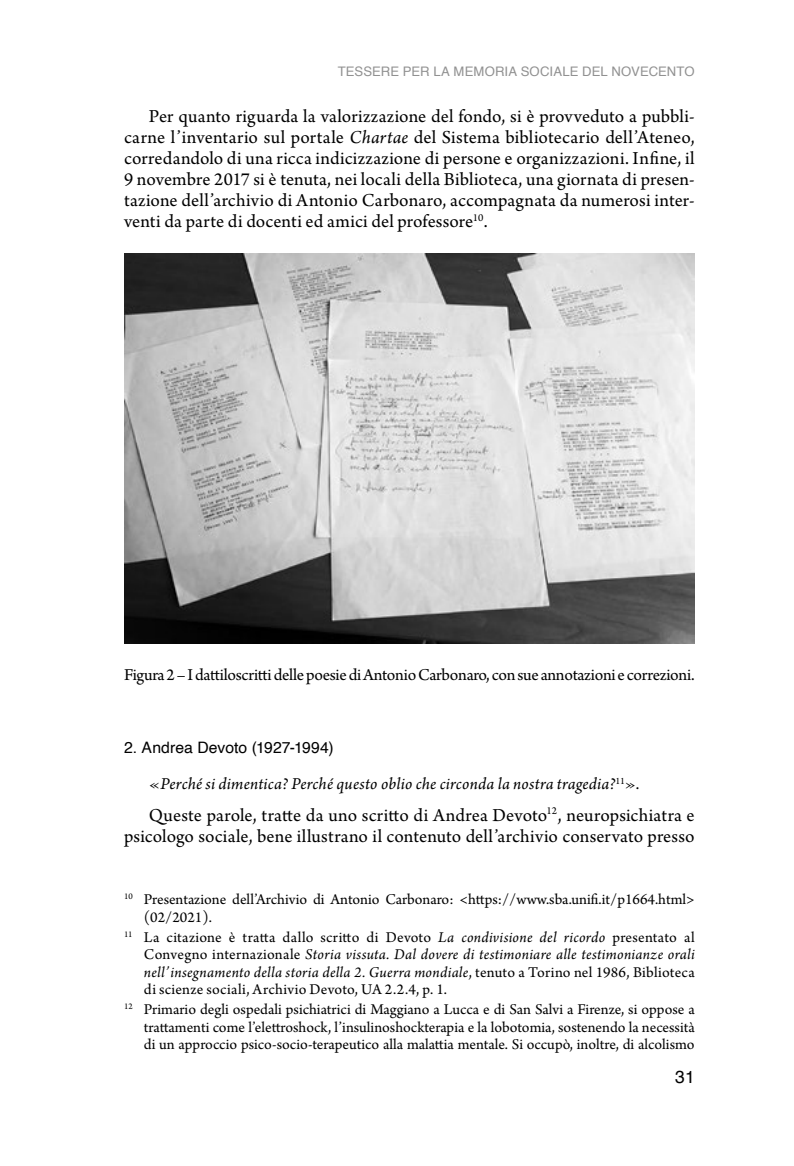
<style>
.page{position:relative;width:794px;height:1166px;background:#fff}
.page>*{position:absolute;margin:0;border:0;box-sizing:border-box;transform-origin:0 0}
.t1{font:19.25px/21px "Arno Pro";letter-spacing:.005em;color:#000;text-align:justify}
.t2{font:17.5px "Arno Pro";letter-spacing:-.015em;color:#000}
.t3{font:italic 17.5px "Arno Pro";letter-spacing:.01em;color:#000}
.t4{font:17.5px "Helvetica";color:#000}
.t5{font:15.75px/17.5px "Arno Pro";color:#000;text-align:justify}
.t6{font:15.75px "Helvetica";letter-spacing:.005em;color:#000}
.t7{font:13.12px "Helvetica";letter-spacing:.01em;color:#919191}
.s1{font-style:italic}
.s2{font-style:normal}
</style>
<div class="page">
<img style="left:124px;top:254px;width:570px;height:389px">
<p class="t7" style="left:338px;top:61px;width:18px">TESSERE</p>
<p class="t7" style="left:403px;top:61px;width:228px">PER LA MEMORIA SOCIALE DEL NOVE</p>
<p class="t7" style="left:648px;top:61px;width:47px">CENTO</p>
<p class="t1" style="left:124px;top:107px;width:572px;text-indent:25px">Per quanto riguarda la valorizzazione del fondo, si è provveduto a pubbli&shy;carne l’inventario sul portale <span class="s1">Chartae</span> del Sistema bibliotecario dell’Ateneo, corredandolo di una ricca indicizzazione di persone e organizzazioni. Infine, il 9 novembre 2017 si è tenuta, nei locali della Biblioteca, una giornata di presen&shy;tazione dell’archivio di Antonio Carbonaro, accompagnata da numerosi inter&shy;venti da parte di docenti ed amici del professore<sup>10</sup>.</p>
<p class="t2" style="left:124px;top:665px;width:572px">Figura 2 – I dattiloscritti delle poesie di Antonio Carbonaro, con sue annotazioni e correzioni.</p>
<p class="t6" style="left:124px;top:736px;width:211px">2. Andrea Devoto (1927-1994)</p>
<p class="t3" style="left:149px;top:774px;width:492px"><span class="s2">«</span>Perché si dimentica? Perché questo oblio che circonda la nostra tragedia?<sup>11</sup><span class="s2">».</span></p>
<p class="t1" style="left:124px;top:805px;width:572px;text-align:right">Queste parole, tratte da uno scritto di Andrea Devoto<sup>12</sup>, neuropsichiatra e psicologo sociale, bene illustrano il contenuto dell’archivio conservato presso</p>
<p class="t5" style="left:144px;top:892px;width:552px;text-indent:-20px"><sup>10</sup> Presentazione dell’Archivio di Antonio Carbonaro: &lt;https://www.sba.unifi.it/p1664.html&gt; (02/2021).</p>
<p class="t5" style="left:144px;top:929px;width:552px;text-indent:-20px"><sup>11</sup> La citazione è tratta dallo scritto di Devoto <span class="s1">La condivisione del ricordo</span> presentato al Convegno internazionale <span class="s1">Storia vissuta. Dal dovere di testimoniare alle testimonianze orali nell’insegnamento della storia della 2. Guerra mondiale</span>, tenuto a Torino nel 1986, Biblioteca di scienze sociali, Archivio Devoto, UA 2.2.4, p. 1.</p>
<p class="t5" style="left:144px;top:1002px;width:552px;text-indent:-20px"><sup>12</sup> Primario degli ospedali psichiatrici di Maggiano a Lucca e di San Salvi a Firenze, si oppose a trattamenti come l’elettroshock, l’insulinoshockterapia e la lobotomia, sostenendo la necessità di un approccio psico-socio-terapeutico alla malattia mentale. Si occupò, inoltre, di alcolismo</p>
<p class="t4" style="left:675px;top:1063px;width:21px">31</p>
</div>
